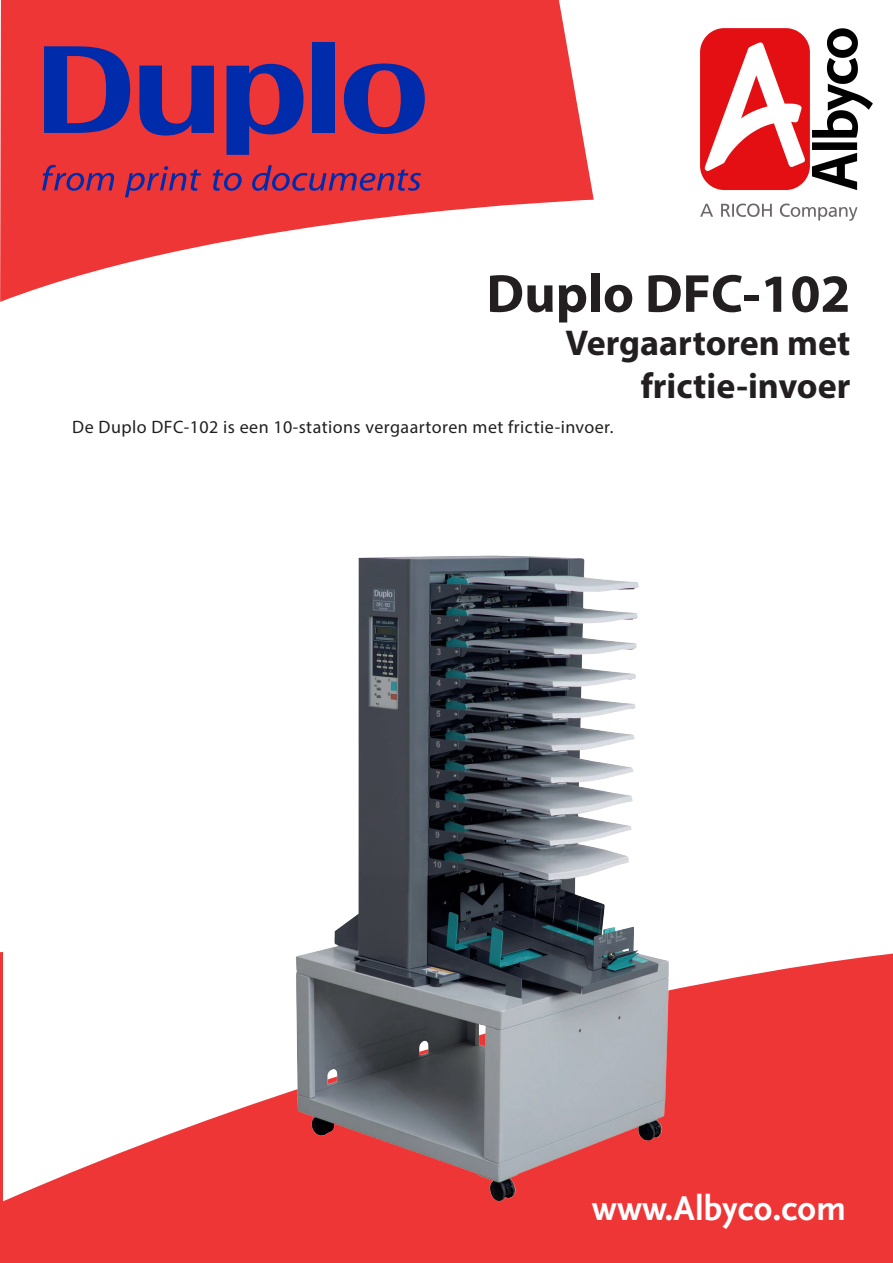
<style>
.page{position:relative;width:893px;height:1263px;background:#fff}
.page>*{position:absolute;margin:0;border:0;box-sizing:border-box;transform-origin:0 0}
.t1{font:700 54px "Myriad Pro";color:#231f20}
.t2{font:700 36px "Myriad Pro";color:#231f20}
.t3{font:36px "Scala Sans Bold LF";color:#fff}
.t4{font:18px "Myriad Pro";letter-spacing:.025em;color:#231f20}
</style>
<div class="page">
<svg style="left:0;top:952px;width:2px;height:311px"></svg>
<svg style="left:0;top:0;width:594px;height:302px;fill:#ee3637"></svg>
<svg style="left:2px;top:952px;width:891px;height:311px;fill:#ee3637"></svg>
<img style="left:227px;top:555px;width:496px;height:655px">
<svg style="left:42px;top:165px;width:72px;height:26px;background:#ad3256"></svg>
<svg style="left:125px;top:166px;width:76px;height:31px;background:#b83350"></svg>
<svg style="left:213px;top:169px;width:29px;height:22px"></svg>
<svg style="left:252px;top:165px;width:169px;height:26px;background:#af3255"></svg>
<svg style="left:227px;top:64px;width:76px;height:91px;background:#652f79"></svg>
<svg style="left:139px;top:66px;width:75px;height:70px;background:#572e7f"></svg>
<svg style="left:344px;top:64px;width:81px;height:70px;background:#6a2f76"></svg>
<div style="left:312px;top:43px;width:23px;height:90px;background:#002baa"></div>
<svg style="left:44px;top:46px;width:86px;height:87px;background:#612f7a"></svg>
<img style="left:700px;top:28px;width:173px;height:193px">
<p class="t1" style="left:486px;top:258px;width:366px">Duplo DFC-102</p>
<p class="t2" style="left:565px;top:319px;width:287px">Vergaartoren met</p>
<p class="t2" style="left:641px;top:363px;width:211px">frictie-invoer</p>
<p class="t4" style="left:72px;top:416px;width:543px">De Duplo DFC-102 is een 10-stations vergaartoren met frictie-invoer.</p>
<p class="t3" style="left:592px;top:1188px;width:256px">www.Albyco.com</p>
</div>
